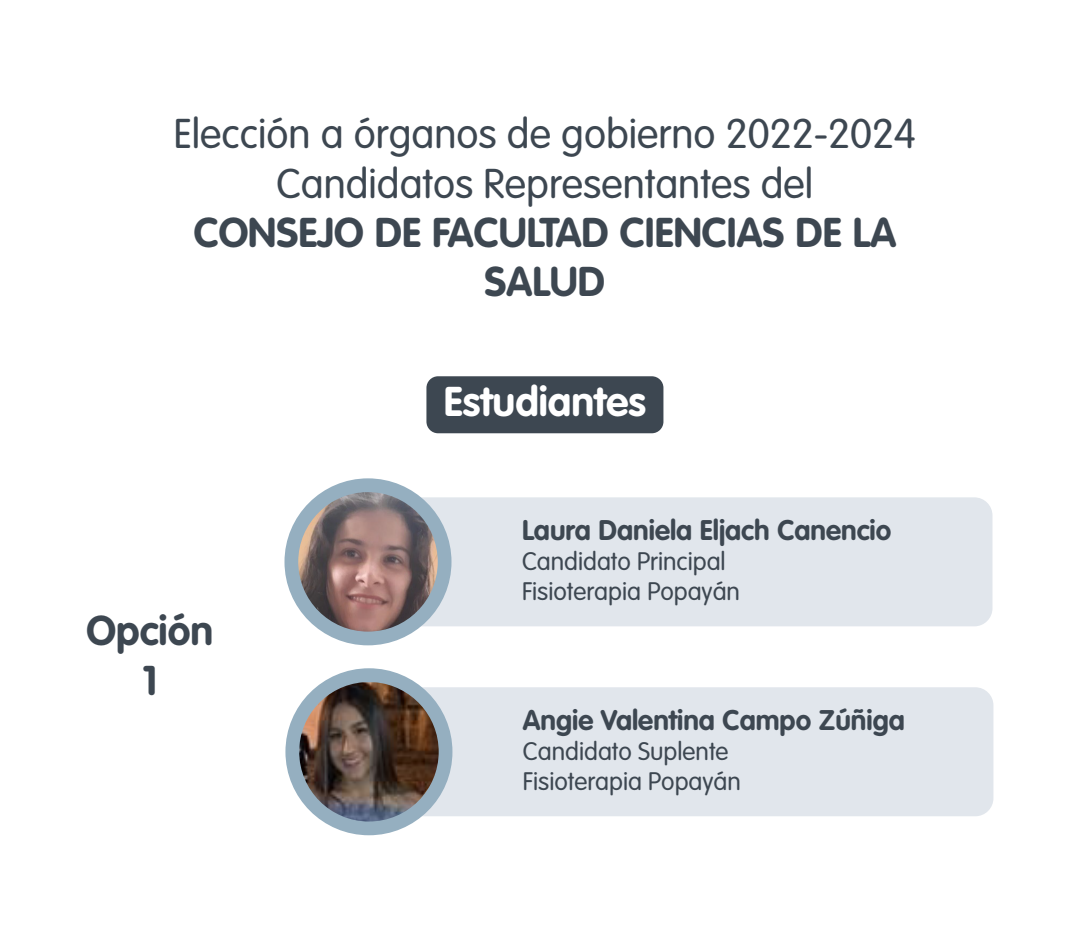
<style>
.page{position:relative;width:1080px;height:952px;background:#fff}
.page>*{position:absolute;margin:0;border:0;box-sizing:border-box;transform-origin:0 0}
.t1{font:300 41px/49.2px "VAG Rounded Std";color:#3d4751;text-align:center}
.t2{font:700 41px/49.2px "VAG Rounded Std";color:#3d4751;text-align:center}
.t3{font:700 41px "VAG Rounded Std";color:#fff}
.t4{font:700 28px "VAG Rounded Std";color:#3d4751}
.t5{font:300 25px/30px "VAG Rounded Std";color:#3d4751}
</style>
<div class="page">
<div style="left:439px;top:687px;width:554px;height:129px;background:#e1e6ec"></div>
<div style="left:285px;top:668px;width:167px;height:167px;background:#95afc0;border-radius:50%"></div>
<img style="left:299px;top:682px;width:140px;height:140px">
<div style="left:426px;top:376px;width:237px;height:57px;background:#3d4751;border-radius:12px"></div>
<div style="left:422px;top:497px;width:570px;height:129px;background:#e1e6ec"></div>
<div style="left:284px;top:478px;width:168px;height:167px;background:#95afc0;border-radius:50%"></div>
<img style="left:298px;top:492px;width:140px;height:140px;border-radius:70px">
<h1 class="t1" style="left:174px;top:111px;width:744px">Elección a órganos de gobierno 2022-2024<br>Candidatos Representantes del</h1>
<h1 class="t2" style="left:194px;top:209px;width:704px">CONSEJO DE FACULTAD CIENCIAS DE LA<br>SALUD</h1>
<h1 class="t3" style="left:444px;top:378px;width:203px">Estudiantes</h1>
<h1 class="t2" style="left:87px;top:608px;width:128px">Opción<br>1</h1>
<p class="t4" style="left:522px;top:514px;width:371px">Laura Daniela Eljach Canencio</p>
<p class="t5" style="left:522px;top:547px;width:220px">Candidato Principal<br>Fisioterapia Popayán</p>
<p class="t4" style="left:523px;top:703px;width:383px">Angie Valentina Campo Zúñiga</p>
<p class="t5" style="left:523px;top:737px;width:220px">Candidato Suplente<br>Fisioterapia Popayán</p>
</div>
